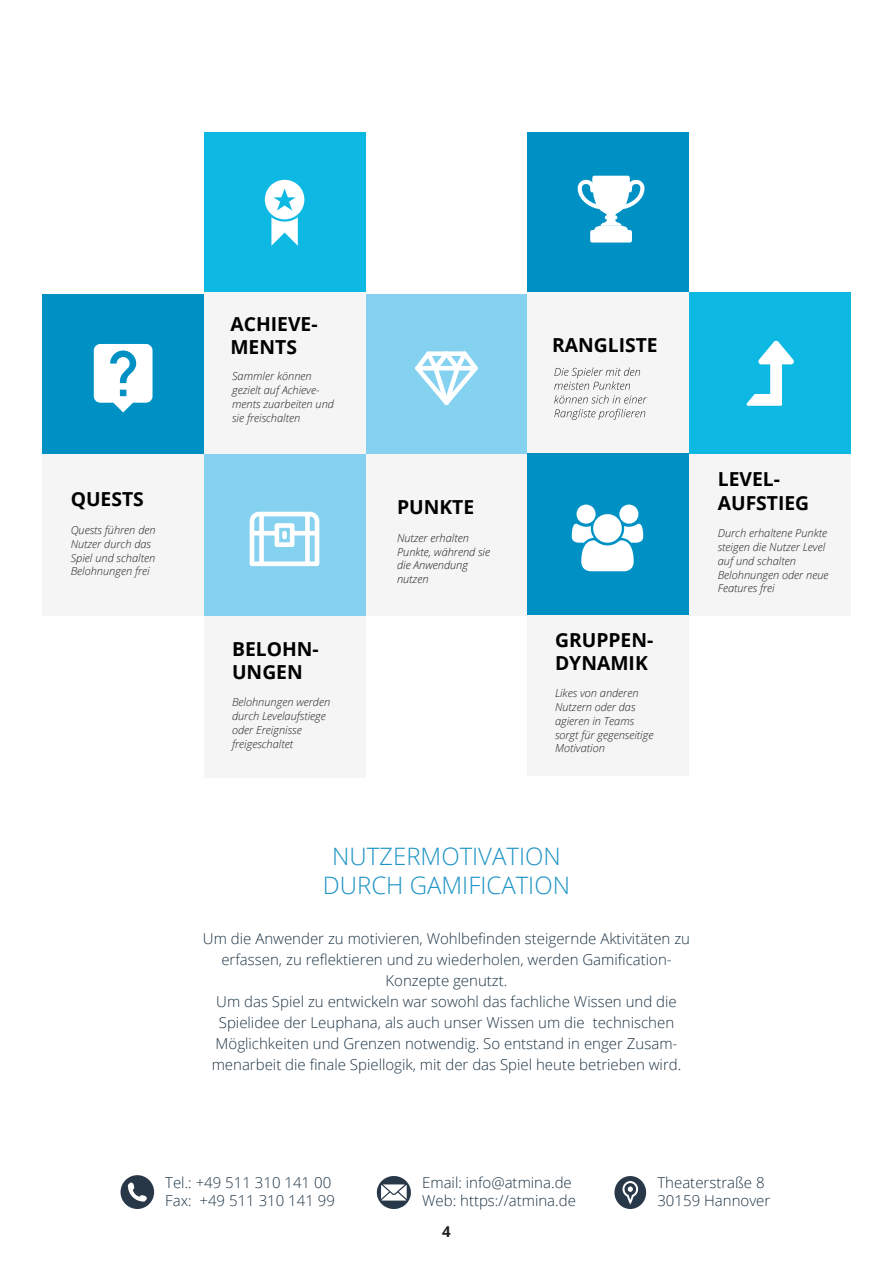
<style>
.page{position:relative;width:893px;height:1263px;background:#fff}
.page>*{position:absolute;margin:0;border:0;box-sizing:border-box;transform-origin:0 0}
.t1{font:300 24px "Open Sans";color:#1c93c4}
.t2{font:700 19.35px/23.2px "Open Sans";color:#000}
.t3{font:300 15px/21px "Open Sans";color:#1e3546}
.t4{font:700 15px "Open Sans";color:#231f20}
.t5{font:italic 300 11.1px/13.8px "Open Sans";color:#231f20}
.t6{font:italic 300 11.1px/13.8px "Open Sans";color:#1c1c1c}
</style>
<div class="page">
<svg style="left:614px;top:1176px;width:32px;height:33px"></svg>
<svg style="left:121px;top:1175px;width:33px;height:34px"></svg>
<svg style="left:377px;top:1176px;width:34px;height:33px"></svg>
<div style="left:42px;top:294px;width:162px;height:162px;background:#0091c4"></div>
<div style="left:204px;top:132px;width:162px;height:162px;background:#0db8e3"></div>
<div style="left:366px;top:294px;width:161px;height:162px;background:#85d1f0"></div>
<div style="left:527px;top:132px;width:162px;height:162px;background:#0091c4"></div>
<div style="left:42px;top:454px;width:162px;height:162px;background:#f5f5f5"></div>
<div style="left:204px;top:292px;width:162px;height:162px;background:#f5f5f5"></div>
<div style="left:366px;top:454px;width:161px;height:162px;background:#f5f5f5"></div>
<div style="left:689px;top:454px;width:162px;height:162px;background:#f5f5f5"></div>
<div style="left:527px;top:292px;width:162px;height:162px;background:#f5f5f5"></div>
<div style="left:204px;top:616px;width:161px;height:162px;background:#f5f5f5"></div>
<div style="left:527px;top:614px;width:161px;height:162px;background:#f5f5f5"></div>
<svg style="left:94px;top:344px;width:59px;height:68px"></svg>
<svg style="left:265px;top:180px;width:39px;height:66px"></svg>
<svg style="left:415px;top:351px;width:63px;height:54px"></svg>
<svg style="left:554px;top:367px;width:93px;height:36px"></svg>
<svg style="left:554px;top:409px;width:91px;height:11px"></svg>
<div style="left:590px;top:230px;width:42px;height:13px;background:#fff;border-radius:2px"></div>
<svg style="left:578px;top:176px;width:66px;height:54px"></svg>
<div style="left:689px;top:292px;width:162px;height:162px;background:#0db8e3"></div>
<div style="left:527px;top:453px;width:161px;height:161px;background:#0091c4"></div>
<svg style="left:746px;top:341px;width:48px;height:65px"></svg>
<div style="left:204px;top:454px;width:161px;height:162px;background:#85d1f0"></div>
<svg style="left:250px;top:512px;width:69px;height:54px"></svg>
<div style="left:282px;top:531px;width:5px;height:8px;background:#fff;border-radius:2px"></div>
<svg style="left:572px;top:505px;width:71px;height:66px"></svg>
<p class="t2" style="left:71px;top:487px;width:75px">QUESTS</p>
<p class="t5" style="left:71px;top:523px;width:86px">Quests führen den<br>Nutzer durch das<br>Spiel und schalten<br>Belohnungen frei</p>
<p class="t2" style="left:230px;top:312px;width:89px">ACHIEVE-<br>MENTS</p>
<p class="t5" style="left:232px;top:369px;width:103px">Sammler können gezielt auf Achieve&shy;ments zuarbeiten und sie freischalten</p>
<p class="t2" style="left:232px;top:636px;width:88px">BELOHN-<br>UNGEN</p>
<p class="t5" style="left:232px;top:695px;width:100px">Belohnungen werden durch Levelaufstiege oder Ereignisse freigeschaltet</p>
<p class="t2" style="left:397px;top:495px;width:79px">PUNKTE</p>
<p class="t6" style="left:397px;top:531px;width:95px">Nutzer erhalten<br>Punkte, während sie die Anwendung nutzen</p>
<p class="t2" style="left:552px;top:333px;width:107px">RANGLISTE</p>
<p class="t2" style="left:555px;top:627px;width:100px">GRUPPEN-<br>DYNAMIK</p>
<p class="t5" style="left:555px;top:686px;width:100px">Likes von anderen<br>Nutzern oder das agieren in Teams sorgt für gegenseitige<br>Motivation</p>
<p class="t2" style="left:718px;top:467px;width:93px">LEVEL-<br>AUFSTIEG</p>
<p class="t5" style="left:718px;top:526px;width:112px">Durch erhaltene Punkte steigen die Nutzer Level auf und schalten<br>Belohnungen oder neue<br>Features frei</p>
<p class="t1" style="left:332px;top:840px;width:230px">NUTZERMOTIVATION</p>
<p class="t1" style="left:323px;top:869px;width:249px">DURCH GAMIFICATION</p>
<p class="t3" style="left:203px;top:927px;width:489px;text-align:center">Um die Anwender zu motivieren, Wohlbefinden steigernde Aktivitäten zu erfassen, zu reflektieren und zu wiederholen, werden Gamification-</p>
<p class="t3" style="left:386px;top:969px;width:123px">Konzepte genutzt.</p>
<p class="t3" style="left:212px;top:990px;width:471px;text-align:center">Um das Spiel zu entwickeln war sowohl das fachliche Wissen und die Spielidee der Leuphana, als auch unser Wissen um die technischen Möglichkeiten und Grenzen notwendig. So entstand in enger Zusam&shy;menarbeit die finale Spiellogik, mit der das Spiel heute betrieben wird.</p>
<p class="t3" style="left:165px;top:1173px;width:171px;line-height:18px">Tel.: +49 511 310 141 00<br>Fax: +49 511 310 141 99</p>
<p class="t3" style="left:422px;top:1173px;width:155px;line-height:18px">Email: info@atmina.de<br>Web: https://atmina.de</p>
<p class="t3" style="left:657px;top:1173px;width:114px;line-height:18px">Theaterstraße 8<br>30159 Hannover</p>
<p class="t4" style="left:442px;top:1221px;width:10px">4</p>
</div>
